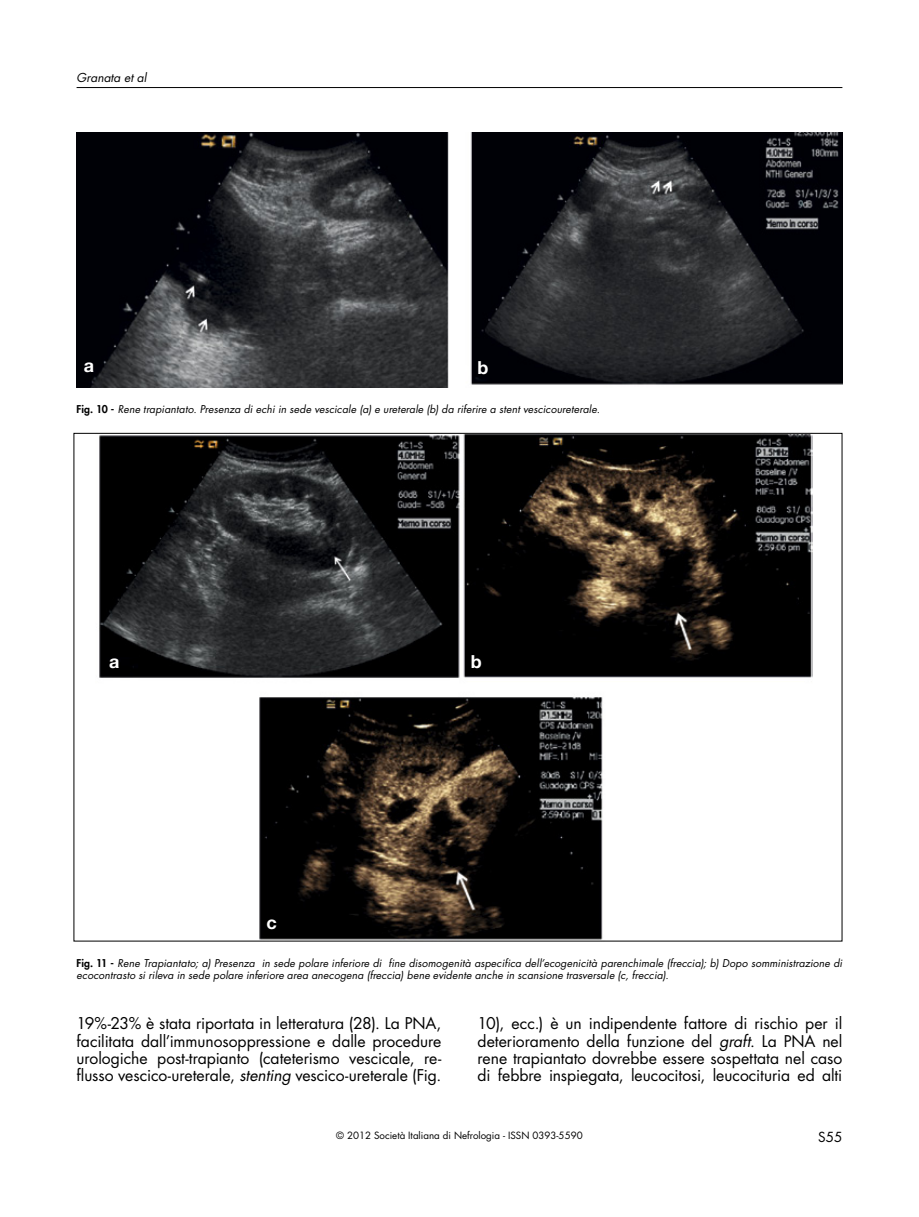
<style>
.page{position:relative;width:919px;height:1217px;background:#fff}
.page>*{position:absolute;margin:0;border:0;box-sizing:border-box;transform-origin:0 0}
.t1{font:700 18px "Helvetica Neue";color:#fff}
._19_FULL_TEXT{font:15.75px/17.4px "Futura";letter-spacing:-.005em;color:#000;text-align:justify}
.t2{font:13.5px "Futura";color:#000}
.t3{font:italic 12px "Futura";color:#000}
._40_FIGURE_LEGEND{font:italic 10.5px/12.6px "Futura";letter-spacing:.01em;color:#000}
.t4{font:9.75px "Futura";color:#000}
.s1{font-weight:800;font-style:normal}
.s2{font-style:italic}
.s3{font-style:inherit}
</style>
<div class="page">
<hr style="left:77px;top:87px;width:765px;height:1px;background:#000">
<img style="left:77px;top:133px;width:765px;height:254px">
<img style="left:99px;top:435px;width:713px;height:504px">
<p class="t3" style="left:77px;top:70px;width:71px">Granata et al</p>
<p class="t1" style="left:84px;top:354px;width:12px">a</p>
<p class="t1" style="left:477px;top:357px;width:12px">b</p>
<p class="_40_FIGURE_LEGEND" style="left:77px;top:402px;width:525px"><span class="s1">Fig. 10 -</span> Rene trapiantato. Presenza di echi in sede vescicale (a) e ureterale (b) da riferire a stent vescicoureterale.</p>
<p class="t1" style="left:109px;top:650px;width:12px">a</p>
<p class="t1" style="left:471px;top:650px;width:12px">b</p>
<p class="t1" style="left:266px;top:911px;width:12px">c</p>
<p class="_40_FIGURE_LEGEND" style="left:77px;top:956px;width:767px"><span class="s1">Fig. 11 -</span> Rene Trapiantato; a) Presenza in sede polare inferiore di fine disomogenità aspecifica dell’ecogenicità parenchimale (freccia); b) Dopo somministrazione di ecocontrasto si rileva in sede polare inferiore area anecogena (freccia) bene evidente anche in scansione trasversale (c, freccia).</p>
<p class="_19_FULL_TEXT" style="left:77px;top:1014px;width:366px">19%-23% è stata riportata in letteratura (28). La PNA, facilitata dall’immunosoppressione e dalle procedure urologiche post-trapianto (cateterismo vescicale, re&shy;flusso vescico-ureterale, <span class="s2">stenting</span> vescico-ureterale (Fig.</p>
<p class="_19_FULL_TEXT" style="left:477px;top:1014px;width:366px">10), ecc.) è un indipendente fattore di rischio per il deterioramento della funzione del <span class="s2">graft</span>. La PNA nel rene trapiantato dovrebbe essere sospettata nel caso di febbre inspiegata, leucocitosi, leucocituria ed alti</p>
<p class="t4" style="left:336px;top:1129px;width:248px"><span class="s3">© 2012</span> Società Italiana di Nefrologia - ISSN 0393-5590</p>
<p class="t2" style="left:818px;top:1128px;width:26px">S55</p>
</div>
